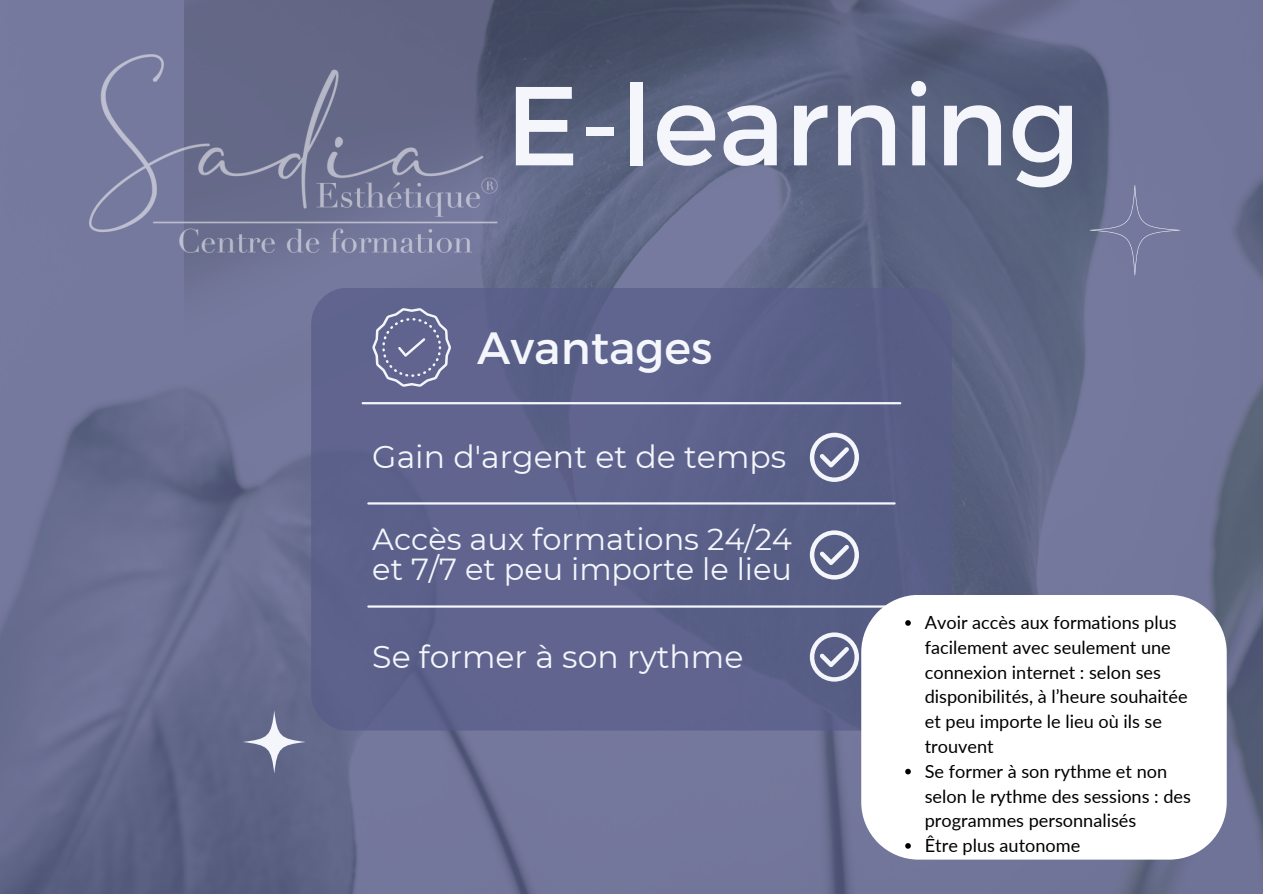
<style>
.page{position:relative;width:1263px;height:894px;background:#fff}
.page>*{position:absolute;margin:0;border:0;box-sizing:border-box;transform-origin:0 0}
.t1{font:111.9px "Montserrat";color:#f4f6fc}
.t2{font:45.15px "Montserrat";color:#f4f6fc}
.t3{font:31.5px "Montserrat";color:#f4f6fc}
.t4{font:30.45px/29.7px "Montserrat";color:#f4f6fc}
.t5{font:18.15px/24.8px "Lato";color:#000}
</style>
<div class="page">
<img style="left:0;top:0;width:1263px;height:893px">
<img style="left:185px;top:0;width:894px;height:460px">
<div style="left:311px;top:287px;width:641px;height:443px;background:#575c89;border-radius:37px"></div>
<hr style="left:368px;top:502px;width:526px;height:2px;background:#f4f6fc">
<hr style="left:368px;top:605px;width:526px;height:2px;background:#f4f6fc">
<hr style="left:363px;top:402px;width:537px;height:2px;background:#f4f6fc">
<svg style="left:243px;top:710px;width:63px;height:63px;background:#797e9c"></svg>
<svg style="left:1090px;top:185px;width:90px;height:90px;background:#73789a"></svg>
<svg style="left:810px;top:432px;width:49px;height:50px"></svg>
<svg style="left:810px;top:530px;width:49px;height:49px"></svg>
<svg style="left:810px;top:632px;width:49px;height:49px"></svg>
<svg style="left:372px;top:308px;width:79px;height:79px"></svg>
<svg style="left:861px;top:594px;width:366px;height:265px"></svg>
<img style="left:89px;top:54px;width:411px;height:198px">
<svg style="left:905px;top:620px;width:6px;height:5px"></svg>
<svg style="left:905px;top:768px;width:6px;height:6px"></svg>
<svg style="left:905px;top:842px;width:6px;height:6px"></svg>
<p class="t1" style="left:506px;top:53px;width:576px">E-learning</p>
<p class="t2" style="left:477px;top:319px;width:236px">Avantages</p>
<p class="t3" style="left:372px;top:437px;width:415px">Gain d'argent et de temps</p>
<p class="t4" style="left:372px;top:524px;width:421px">Accès aux formations 24/24 et 7/7 et peu importe le lieu</p>
<h1 class="t3" style="left:372px;top:637px;width:373px">Se former à son rythme</h1>
<h2 class="t5" style="left:925px;top:609px;width:264px">Avoir accès aux formations plus facilement avec seulement une connexion internet : selon ses disponibilités, à l’heure souhaitée et peu importe le lieu où ils se trouvent</h2>
<p class="t5" style="left:925px;top:758px;width:268px">Se former à son rythme et non selon le rythme des sessions : des programmes personnalisés</p>
<h3 class="t5" style="left:925px;top:832px;width:157px">Être plus autonome</h3>
</div>
